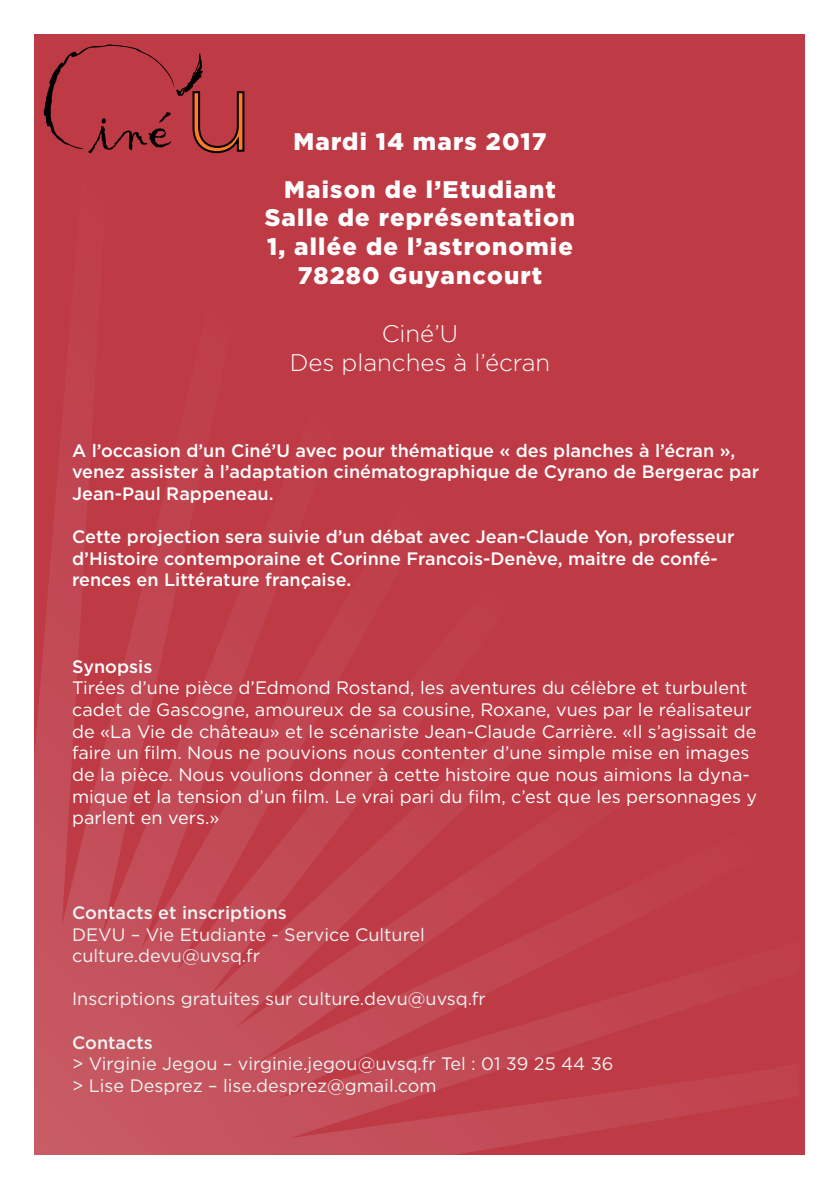
<style>
.page{position:relative;width:840px;height:1191px;background:#fff}
.page>*{position:absolute;margin:0;border:0;box-sizing:border-box;transform-origin:0 0}
.t1{font:59px "Gigi";color:#000}
.t2{font:900 24px "Gotham";letter-spacing:.05em;color:#fff}
.t3{font:300 24px "Gotham";color:#fff}
.t4{font:18px/21.6px "Gotham";color:#fff}
.t5{font:500 18px/21.6px "Gotham";color:#fff}
.t6{font:18px/21.6px "Gotham";color:#f1f3f3}
.t7{font:500 18px "Gotham";color:#f1f3f3}
</style>
<div class="page">
<div style="left:35px;top:34px;width:769px;height:1120px;background:#be3a45"></div>
<img style="left:412px;top:808px;width:94px;height:346px">
<img style="left:35px;top:110px;width:82px;height:1044px">
<img style="left:218px;top:621px;width:194px;height:533px">
<img style="left:506px;top:930px;width:194px;height:216px">
<img style="left:117px;top:545px;width:101px;height:609px">
<img style="left:700px;top:1079px;width:36px;height:34px">
<svg style="left:44px;top:44px;width:201px;height:110px"></svg>
<h1 class="t1" style="left:90px;top:92px;width:81px">iné</h1>
<p class="t2" style="left:293px;top:125px;width:254px">Mardi 14 mars 2017</p>
<p class="t2" style="left:284px;top:173px;width:273px">Maison de l’Etudiant</p>
<p class="t2" style="left:264px;top:201px;width:312px">Salle de représentation</p>
<p class="t2" style="left:267px;top:230px;width:307px">1, allée de l’astronomie</p>
<p class="t2" style="left:297px;top:259px;width:246px">78280 Guyancourt</p>
<p class="t3" style="left:381px;top:318px;width:78px">Ciné’U</p>
<p class="t3" style="left:289px;top:347px;width:262px">Des planches à l’écran</p>
<p class="t5" style="left:72px;top:439px;width:688px">A l’occasion d’un Ciné’U avec pour thématique « des planches à l’écran », venez assister à l’adaptation cinématographique de Cyrano de Bergerac par<br>Jean-Paul Rappeneau.</p>
<p class="t5" style="left:72px;top:526px;width:663px">Cette projection sera suivie d’un débat avec Jean-Claude Yon, professeur d’Histoire contemporaine et Corinne Francois-Denève, maitre de confé&shy;rences en Littérature française.</p>
<p class="t5" style="left:72px;top:655px;width:82px">Synopsis</p>
<p class="t4" style="left:72px;top:677px;width:686px">Tirées d’une pièce d’Edmond Rostand, les aventures du célèbre et turbulent cadet de Gascogne, amoureux de sa cousine, Roxane, vues par le réalisateur de «La Vie de château» et le scénariste Jean-Claude Carrière. «Il s’agissait de faire un film. Nous ne pouvions nous contenter d’une simple mise en images de la pièce. Nous voulions donner à cette histoire que nous aimions la dyna&shy;mique et la tension d’un film. Le vrai pari du film, c’est que les personnages y parlent en vers.»</p>
<p class="t7" style="left:72px;top:901px;width:216px">Contacts et inscriptions</p>
<p class="t6" style="left:72px;top:923px;width:354px">DEVU – Vie Etudiante - Service Culturel culture.devu@uvsq.fr</p>
<p class="t6" style="left:72px;top:988px;width:415px">Inscriptions gratuites sur culture.devu@uvsq.fr</p>
<p class="t7" style="left:72px;top:1030px;width:82px">Contacts</p>
<p class="t6" style="left:72px;top:1052px;width:542px">&gt; Virginie Jegou – virginie.jegou@uvsq.fr Tel : 01 39 25 44 36</p>
<p class="t6" style="left:72px;top:1074px;width:366px">&gt; Lise Desprez – lise.desprez@gmail.com</p>
</div>
